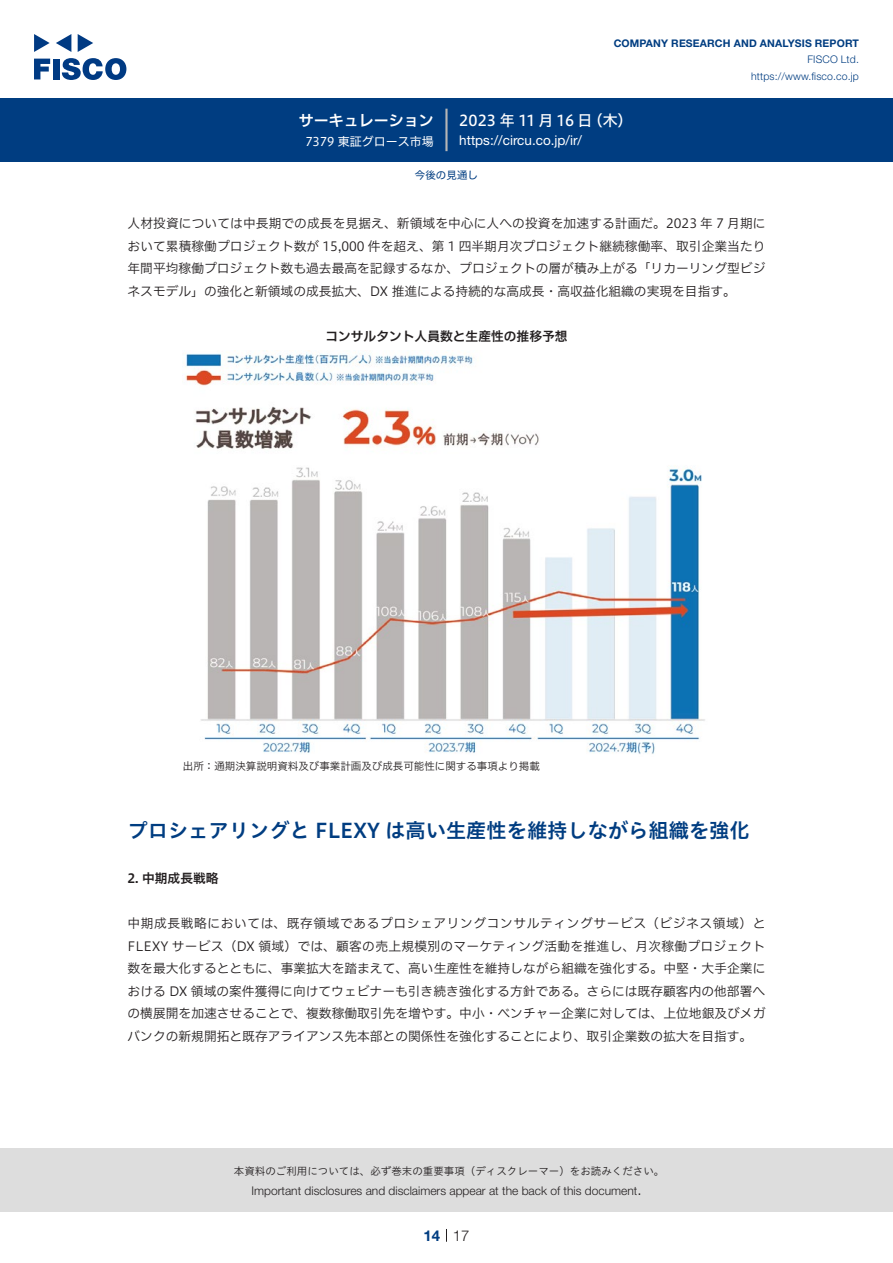
<style>
.page{position:relative;width:893px;height:1263px;background:#fff}
.page>*{position:absolute;margin:0;border:0;box-sizing:border-box;transform-origin:0 0}
.t1{font:20.25px "Hiragino UD Sans Std W6";color:#003d81}
.t2{font:15px "Hiragino UD Sans F Std N W5";letter-spacing:.005em;color:#fff}
.t3{font:15px "Hiragino UD Sans F Std N W6";color:#fff}
.t4{font:300 15px "Helvetica Neue LT Std";color:#231f20}
.t5{font:700 15px "Helvetica Neue LT Std";color:#003d81}
.t6{font:13.5px "Helvetica Neue LT Std";color:#fff}
.t7{font:12.75px/22.5px "Hiragino UD Sans F Std N W3";color:#231f20;text-align:justify}
.t8{font:12.75px "Hiragino UD Sans F Std N W6";color:#231f20}
.t9{font:300 12px "Helvetica Neue LT Std";color:#231f20}
.t10{font:12px "Hiragino UD Sans F Std N W4";color:#fff}
.t11{font:10.5px "Hiragino UD Sans Std W3";color:#231f20}
.t12{font:10.5px "Hiragino UD Sans F Std N W3";color:#231f20}
.t13{font:700 10.5px "Helvetica Neue LT Std";letter-spacing:.015em;color:#003d81}
.t14{font:300 10.5px/16.5px "Helvetica Neue LT Std";letter-spacing:.015em;color:#003d81;text-align:right}
.t15{font:10.5px "Hiragino UD Sans F Std N W4";color:#003d81}
</style>
<div class="page">
<div style="left:0;top:1148px;width:893px;height:64px;background:#ddd"></div>
<svg style="left:34px;top:59px;width:16px;height:20px"></svg>
<div style="left:53px;top:59px;width:6px;height:20px;background:#003a83"></div>
<svg style="left:62px;top:58px;width:64px;height:22px"></svg>
<svg style="left:34px;top:34px;width:16px;height:18px"></svg>
<svg style="left:78px;top:34px;width:15px;height:18px"></svg>
<svg style="left:56px;top:34px;width:15px;height:18px"></svg>
<div style="left:0;top:98px;width:893px;height:64px;background:#003d81"></div>
<hr style="left:445px;top:109px;width:3px;height:42px;background:#b5b5b6">
<svg style="left:446px;top:1229px;width:1px;height:13px"></svg>
<img style="left:185px;top:351px;width:520px;height:403px">
<p class="t3" style="left:299px;top:109px;width:137px">サーキュレーション</p>
<p class="t10" style="left:305px;top:132px;width:130px">7379 東証グロース市場</p>
<p class="t13" style="left:614px;top:37px;width:247px">COMPANY RESEARCH AND ANALYSIS REPORT</p>
<p class="t14" style="left:751px;top:51px;width:109px">FISCO Ltd. https://www.fisco.co j p.</p>
<p class="t2" style="left:588px;top:109px;width:46px">（木(</p>
<p class="t2" style="left:459px;top:109px;width:135px">2023 年 11 月 16 日</p>
<p class="t6" style="left:459px;top:132px;width:124px">https://circu. c o j p. /i r/</p>
<p class="t15" style="left:415px;top:167px;width:64px">今後の見通し</p>
<p class="t7" style="left:128px;top:211px;width:639px">人材投資については中長期での成長を見据え、新領域を中心に人への投資を加速する計画だ。2023 年 7 月期において累積稼働プロジェクト数が 15,000 件を超え、第 1 四半期月次プロジェクト継続稼働率、取引企業当たり年間平均稼働プロジェクト数も過去最高を記録するなか、プロジェクトの層が積み上がる「リカーリング型ビジネスモデル」の強化と新領域の成長拡大、DX 推進による持続的な高成長・高収益化組織の実現を目指す。</p>
<p class="t8" style="left:325px;top:326px;width:244px">コンサルタント人員数と生産性の推移予想</p>
<p class="t12" style="left:183px;top:758px;width:358px">出所：通期決算説明資料及び事業計画及び成長可能性に関する事項より掲載</p>
<h1 class="t1" style="left:128px;top:814px;width:624px">プロシェアリングと FLEXY は高い生産性を維持しながら組織を強化</h1>
<p class="t8" style="left:128px;top:869px;width:93px">2. 中期成長戦略</p>
<p class="t7" style="left:128px;top:912px;width:639px">中期成長戦略においては、既存領域であるプロシェアリングコンサルティングサービス（ビジネス領域）とFLEXY サービス（DX 領域）では、顧客の売上規模別のマーケティング活動を推進し、月次稼働プロジェクト数を最大化するとともに、事業拡大を踏まえて、高い生産性を維持しながら組織を強化する。中堅・大手企業における DX 領域の案件獲得に向けてウェビナーも引き続き強化する方針である。さらには既存顧客内の他部署への横展開を加速させることで、複数稼働取引先を増やす。中小・ベンチャー企業に対しては、上位地銀及びメガバンクの新規開拓と既存アライアンス先本部との関係性を強化することにより、取引企業数の拡大を目指す。</p>
<p class="t11" style="left:234px;top:1163px;width:432px">本資料のご利用については、必ず巻末の重要事項（ディスクレーマー）をお読みください。</p>
<p class="t4" style="left:637px;top:1180px;width:6px">.</p>
<p class="t9" style="left:251px;top:1183px;width:387px">Important disclosures and disclaimers appear at the back of this document</p>
<p class="t5" style="left:423px;top:1226px;width:18px">14</p>
<p class="t4" style="left:453px;top:1226px;width:18px">17</p>
</div>
